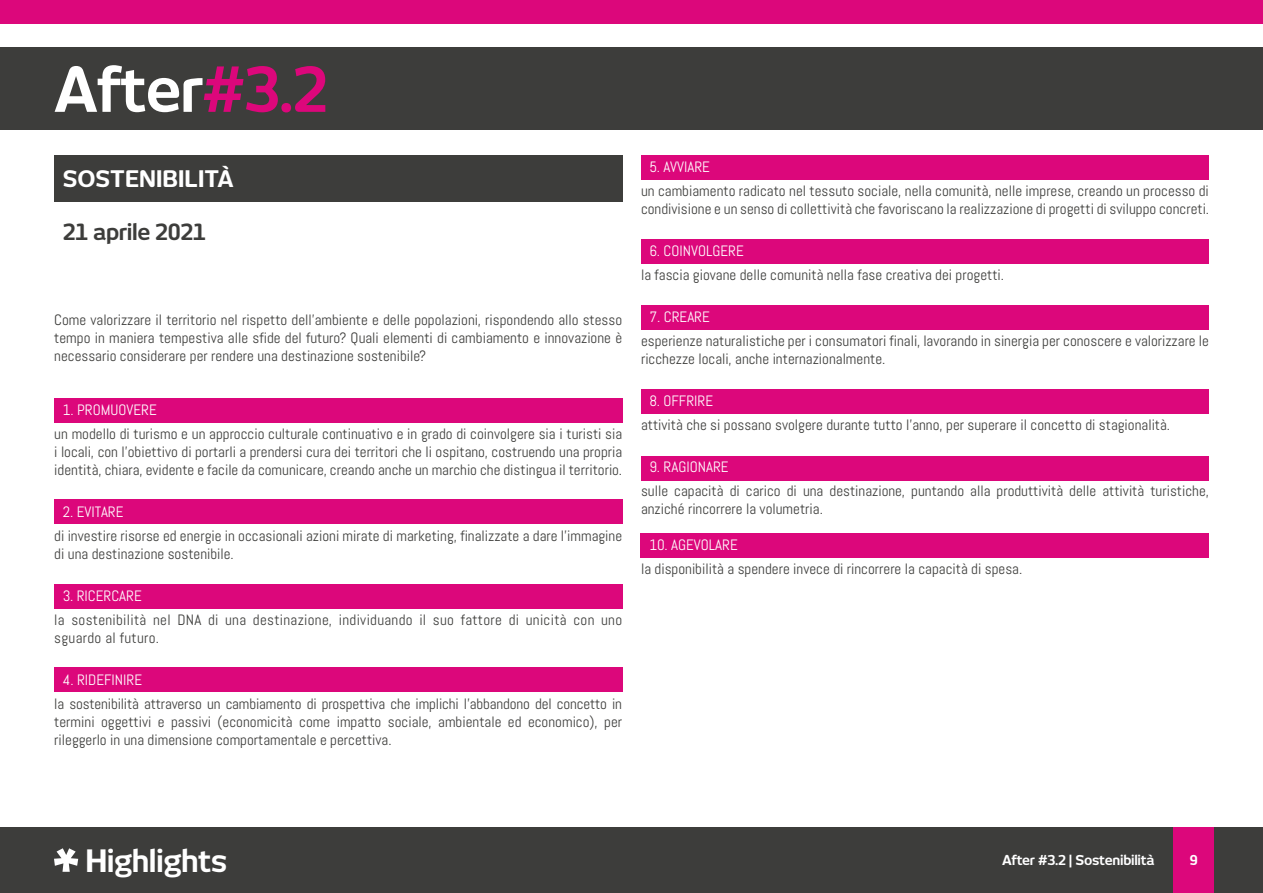
<style>
.page{position:relative;width:1263px;height:893px;background:#fff}
.page>*{position:absolute;margin:0;border:0;box-sizing:border-box;transform-origin:0 0}
.t1{font:700 61.05px "New June";letter-spacing:-.02em;color:#fff}
.t2{font:700 30.45px "New June";letter-spacing:-.02em;color:#fff}
.t3{font:700 22.5px "New June";color:#fff}
.t4{font:700 22.05px "New June";letter-spacing:-.02em;color:#3d3d3b}
.t5{font:15px/18px "Abel";color:#3d3d3b}
.t6{font:15px "Abel";color:#fff}
.t7{font:15px/18px "Abel";letter-spacing:.02em;color:#3d3d3b}
.t8{font:700 13.5px "New June";letter-spacing:-.02em;color:#fff}
.s1{color:#dc077b}
</style>
<div class="page">
<div style="left:641px;top:456px;width:568px;height:24px;background:#dc077b"></div>
<div style="left:641px;top:389px;width:568px;height:25px;background:#dc077b"></div>
<div style="left:641px;top:305px;width:568px;height:25px;background:#dc077b"></div>
<div style="left:641px;top:239px;width:568px;height:24px;background:#dc077b"></div>
<div style="left:641px;top:155px;width:568px;height:25px;background:#dc077b"></div>
<div style="left:54px;top:667px;width:568px;height:25px;background:#dc077b"></div>
<div style="left:641px;top:533px;width:568px;height:25px;background:#dc077b"></div>
<div style="left:54px;top:584px;width:568px;height:25px;background:#dc077b"></div>
<div style="left:54px;top:500px;width:568px;height:24px;background:#dc077b"></div>
<div style="left:54px;top:398px;width:568px;height:24px;background:#dc077b"></div>
<div style="left:0;top:47px;width:1263px;height:83px;background:#3d3d3b"></div>
<div style="left:54px;top:155px;width:568px;height:47px;background:#3d3d3b"></div>
<div style="left:0;top:0;width:1263px;height:23px;background:#dc077b"></div>
<div style="left:0;top:827px;width:1263px;height:66px;background:#3d3d3b"></div>
<svg style="left:54px;top:848px;width:24px;height:24px"></svg>
<div style="left:1173px;top:827px;width:41px;height:66px;background:#dc077b"></div>
<h1 class="t1" style="left:54px;top:54px;width:276px">After<span class="s1">#3.2</span></h1>
<h3 class="t3" style="left:63px;top:166px;width:172px">SOSTENIBILITÀ</h3>
<h3 class="t4" style="left:63px;top:218px;width:145px">21 aprile 2021</h3>
<p class="t5" style="left:54px;top:311px;width:569px;text-align:justify">Come valorizzare il territorio nel rispetto dell’ambiente e delle popolazioni, rispondendo allo stesso tempo in maniera tempestiva alle sfide del futuro? Quali elementi di cambiamento e innovazione è necessario considerare per rendere una destinazione sostenibile?</p>
<p class="t6" style="left:63px;top:400px;width:96px">1. PROMUOVERE</p>
<p class="t5" style="left:54px;top:425px;width:569px;text-align:justify">un modello di turismo e un approccio culturale continuativo e in grado di coinvolgere sia i turisti sia i locali, con l’obiettivo di portarli a prendersi cura dei territori che li ospitano, costruendo una propria identità, chiara, evidente e facile da comunicare, creando anche un marchio che distingua il territorio.</p>
<p class="t6" style="left:63px;top:502px;width:62px">2. EVITARE</p>
<p class="t5" style="left:54px;top:527px;width:569px">di investire risorse ed energie in occasionali azioni mirate di marketing, finalizzate a dare l’immagine di una destinazione sostenibile.</p>
<p class="t6" style="left:63px;top:586px;width:80px">3. RICERCARE</p>
<p class="t7" style="left:54px;top:611px;width:569px">la sostenibilità nel DNA di una destinazione, individuando il suo fattore di unicità con uno sguardo al futuro.</p>
<p class="t6" style="left:63px;top:670px;width:81px">4. RIDEFINIRE</p>
<p class="t5" style="left:54px;top:695px;width:569px;text-align:justify">la sostenibilità attraverso un cambiamento di prospettiva che implichi l’abbandono del concetto in termini oggettivi e passivi (economicità come impatto sociale, ambientale ed economico), per rileggerlo in una dimensione comportamentale e percettiva.</p>
<p class="t6" style="left:649px;top:157px;width:62px">5. AVVIARE</p>
<p class="t5" style="left:641px;top:182px;width:569px">un cambiamento radicato nel tessuto sociale, nella comunità, nelle imprese, creando un processo di condivisione e un senso di collettività che favoriscano la realizzazione di progetti di sviluppo concreti.</p>
<p class="t6" style="left:649px;top:241px;width:96px">6. COINVOLGERE</p>
<p class="t5" style="left:641px;top:266px;width:364px">la fascia giovane delle comunità nella fase creativa dei progetti.</p>
<p class="t6" style="left:649px;top:307px;width:62px">7. CREARE</p>
<p class="t5" style="left:641px;top:332px;width:569px">esperienze naturalistiche per i consumatori finali, lavorando in sinergia per conoscere e valorizzare le ricchezze locali, anche internazionalmente.</p>
<p class="t6" style="left:649px;top:391px;width:65px">8. OFFRIRE</p>
<p class="t5" style="left:641px;top:416px;width:531px">attività che si possano svolgere durante tutto l’anno, per superare il concetto di stagionalità.</p>
<p class="t6" style="left:649px;top:457px;width:81px">9. RAGIONARE</p>
<p class="t5" style="left:641px;top:482px;width:569px">sulle capacità di carico di una destinazione, puntando alla produttività delle attività turistiche, anziché rincorrere la volumetria.</p>
<p class="t6" style="left:649px;top:535px;width:90px">10. AGEVOLARE</p>
<p class="t5" style="left:641px;top:560px;width:383px">la disponibilità a spendere invece di rincorrere la capacità di spesa.</p>
<h2 class="t2" style="left:86px;top:843px;width:143px">Highlights</h2>
<p class="t8" style="left:1002px;top:852px;width:154px">After #3.2 | Sostenibilità</p>
<p class="t8" style="left:1190px;top:852px;width:9px">9</p>
</div>
